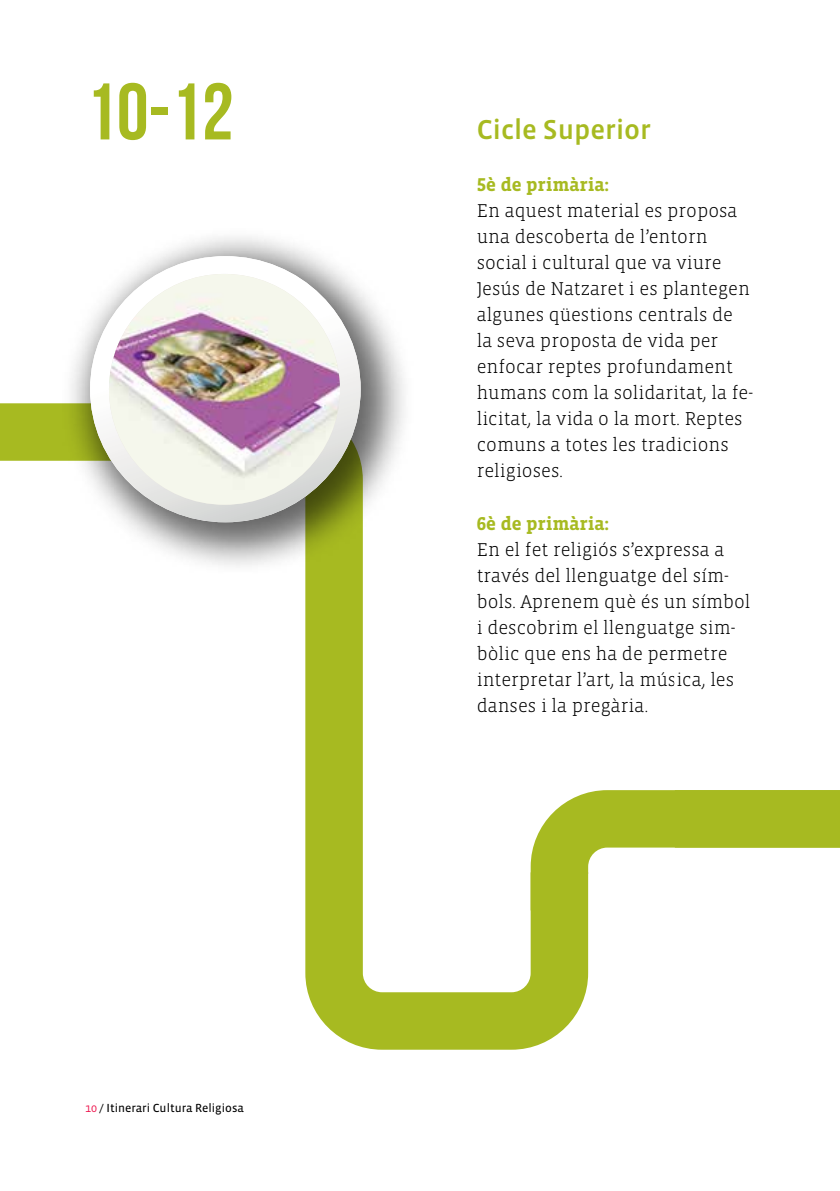
<style>
.page{position:relative;width:840px;height:1191px;background:#fff}
.page>*{position:absolute;margin:0;border:0;box-sizing:border-box;transform-origin:0 0}
.t1{font:700 80px "Bebas Neue";color:#a7ba21}
.t2{font:500 28px "Vista Sans OT";color:#a7ba21}
.t3{font:300 19px/26px "Vista Slab OT";color:#000}
.t4{font:700 19px "Vista Slab OT";color:#a7ba21}
.t5{font:12px "Vista Sans OT";color:#000}
.s1{color:#ed174f}
.s2{font-style:inherit}
</style>
<div class="page">
<svg style="left:305px;top:576px;width:282px;height:473px"></svg>
<div style="left:0;top:403px;width:60px;height:58px;background:#a7ba21"></div>
<svg style="left:530px;top:655px;width:309px;height:255px"></svg>
<div style="left:60px;top:226px;width:355px;height:350px;background:#000;opacity:.6"></div>
<svg style="left:90px;top:256px;width:270px;height:266px"></svg>
<img style="left:109px;top:274px;width:231px;height:231px;border-radius:115px">
<h1 class="t1" style="left:85px;top:68px;width:150px">10-12</h1>
<p class="t5" style="left:85px;top:1101px;width:160px"><span class="s1">10</span> <span class="s2">/</span> Itinerari Cultura Religiosa</p>
<h2 class="t2" style="left:476px;top:116px;width:176px">Cicle Superior</h2>
<p class="t4" style="left:476px;top:175px;width:134px">5è de primària:</p>
<p class="t3" style="left:476px;top:198px;width:278px">En aquest material es proposa una descoberta de l’entorn social i cultural que va viure<br>Jesús de Natzaret i es plantegen algunes qüestions centrals de la seva proposta de vida per enfocar reptes profundament humans com la solidaritat, la fe&shy;licitat, la vida o la mort. Reptes comuns a totes les tradicions religioses.</p>
<p class="t4" style="left:476px;top:513px;width:134px">6è de primària:</p>
<p class="t3" style="left:476px;top:536px;width:275px">En el fet religiós s’expressa a través del llenguatge del sím&shy;bols. Aprenem què és un símbol i descobrim el llenguatge sim&shy;bòlic que ens ha de permetre interpretar l’art, la música, les danses i la pregària.</p>
</div>
